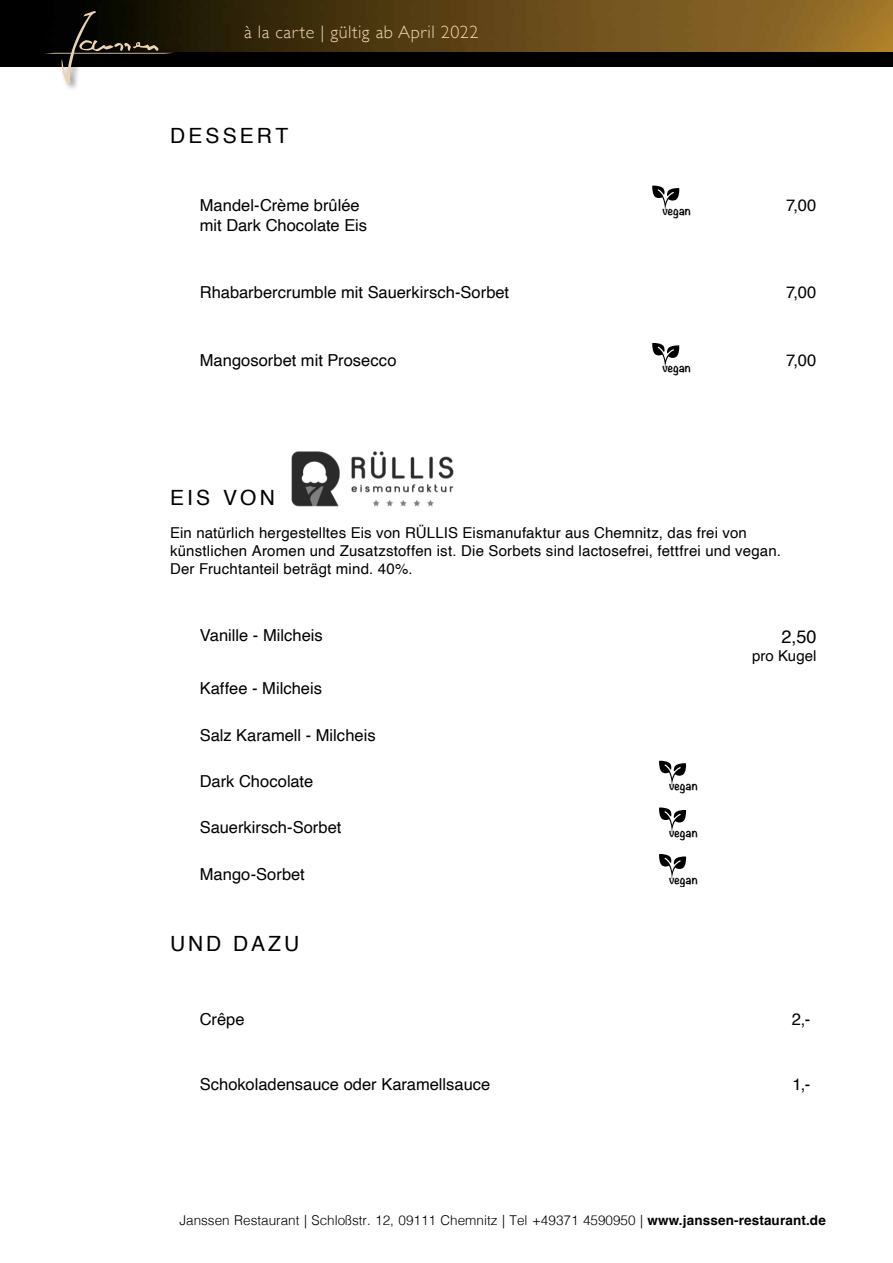
<style>
.page{position:relative;width:893px;height:1263px;background:#fff}
.page>*{position:absolute;margin:0;border:0;box-sizing:border-box;transform-origin:0 0}
.t1{font:21px "Helvetica";letter-spacing:.145em;color:#000}
.t2{font:300 18px "Gill Sans";letter-spacing:.03em;color:#f3d6b1}
.t3{font:18px "Helvetica";color:#000}
.t4{font:16.5px/19.8px "Helvetica";color:#000}
.t5{font:15px/18px "Helvetica";letter-spacing:.01em;color:#000}
.t6{font:300 13.5px "Helvetica";color:#000}
.t7{font:700 11.4px "Noteworthy";letter-spacing:-.01em;color:#000}
.s1{font-weight:700}
</style>
<div class="page">
<img style="left:0;top:0;width:893px;height:52px">
<div style="left:0;top:52px;width:893px;height:14px;background:#000"></div>
<div style="left:44px;top:9px;width:138px;height:83px;background:#000;opacity:.5"></div>
<svg style="left:44px;top:11px;width:130px;height:72px"></svg>
<svg style="left:652px;top:186px;width:27px;height:25px"></svg>
<svg style="left:652px;top:343px;width:27px;height:25px"></svg>
<svg style="left:659px;top:761px;width:27px;height:25px"></svg>
<svg style="left:659px;top:807px;width:27px;height:25px"></svg>
<svg style="left:659px;top:854px;width:27px;height:25px"></svg>
<img style="left:291px;top:451px;width:163px;height:56px">
<p class="t2" style="left:244px;top:18px;width:236px">à la carte | gültig ab April 2022</p>
<p class="t1" style="left:170px;top:120px;width:120px">DESSERT</p>
<p class="t4" style="left:200px;top:196px;width:169px">Mandel-Crème brûlée mit Dark Chocolate Eis</p>
<p class="t4" style="left:786px;top:196px;width:32px">7,00</p>
<p class="t7" style="left:662px;top:200px;width:30px">vegan</p>
<p class="t4" style="left:200px;top:283px;width:311px">Rhabarbercrumble mit Sauerkirsch-Sorbet</p>
<p class="t4" style="left:786px;top:283px;width:32px">7,00</p>
<p class="t4" style="left:200px;top:351px;width:198px">Mangosorbet mit Prosecco</p>
<p class="t4" style="left:786px;top:351px;width:32px">7,00</p>
<p class="t7" style="left:662px;top:358px;width:30px">vegan</p>
<p class="t1" style="left:170px;top:481px;width:106px">EIS VON</p>
<p class="t5" style="left:170px;top:524px;width:612px">Ein natürlich hergestelltes Eis von RÜLLIS Eismanufaktur aus Chemnitz, das frei von künstlichen Aromen und Zusatzstoffen ist. Die Sorbets sind lactosefrei, fettfrei und vegan.<br>Der Fruchtanteil beträgt mind. 40%.</p>
<p class="t4" style="left:200px;top:626px;width:124px">Vanille - Milcheis</p>
<p class="t3" style="left:782px;top:622px;width:36px">2,50</p>
<p class="t5" style="left:752px;top:647px;width:66px">pro Kugel</p>
<p class="t4" style="left:200px;top:679px;width:124px">Kaffee - Milcheis</p>
<p class="t4" style="left:200px;top:725px;width:177px">Salz Karamell - Milcheis</p>
<p class="t4" style="left:200px;top:772px;width:115px">Dark Chocolate</p>
<p class="t4" style="left:200px;top:818px;width:143px">Sauerkirsch-Sorbet</p>
<p class="t4" style="left:200px;top:865px;width:106px">Mango-Sorbet</p>
<p class="t7" style="left:669px;top:775px;width:30px">vegan</p>
<p class="t7" style="left:669px;top:822px;width:30px">vegan</p>
<p class="t7" style="left:669px;top:869px;width:30px">vegan</p>
<p class="t1" style="left:170px;top:927px;width:131px">UND DAZU</p>
<p class="t4" style="left:200px;top:1009px;width:46px">Crêpe</p>
<p class="t4" style="left:792px;top:1009px;width:20px">2,-</p>
<p class="t4" style="left:200px;top:1075px;width:292px">Schokoladensauce oder Karamellsauce</p>
<p class="t4" style="left:793px;top:1075px;width:19px">1,-</p>
<p class="t6" style="left:179px;top:1208px;width:648px">Janssen Restaurant | Schloßstr. 12, 09111 Chemnitz | Tel +49371 4590950 | <span class="s1">www.janssen-restaurant.de</span></p>
</div>
